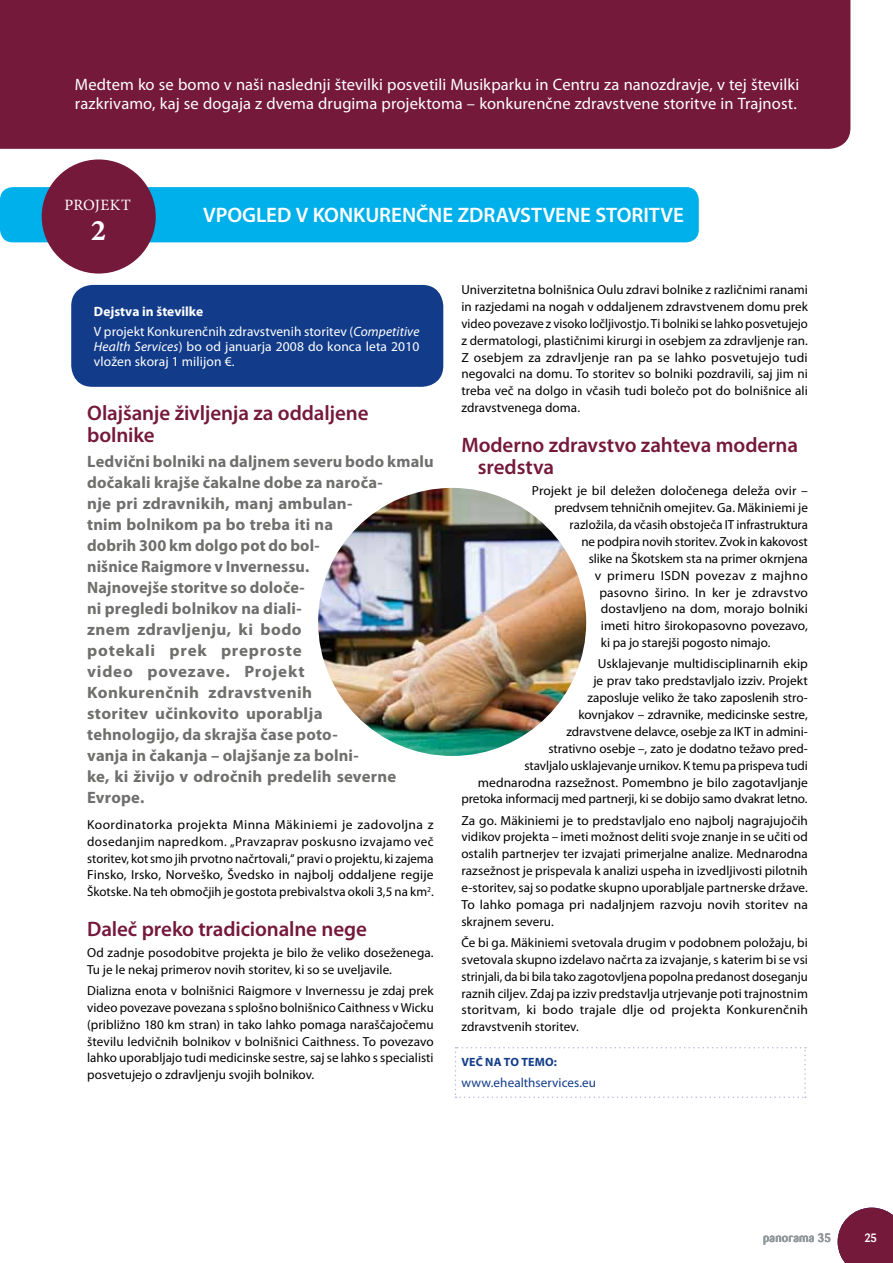
<style>
.page{position:relative;width:893px;height:1263px;background:#fff}
.page>*{position:absolute;margin:0;border:0;box-sizing:border-box;transform-origin:0 0}
.t1{font:30px "Minion Pro Bold Capt";color:#fff}
.t2{font:600 21px/22.5px "Myriad Pro";letter-spacing:-.005em;color:#75193a}
.t3{font:600 21px "Myriad Pro";letter-spacing:-.005em;color:#fff}
.t4{font:700 16.5px/21px "Myriad Pro";letter-spacing:.01em;color:#6f6f6e}
.t5{font:16.5px/18.8px "Myriad Pro";letter-spacing:.005em;color:#fff}
.t6{font:15.75px "Minion Pro";letter-spacing:.015em;color:#fff}
.t7{font:13.5px/19.2px "Myriad Pro";letter-spacing:.01em;color:#fff}
.t8{font:13.2px/16.8px "Myriad Pro";color:#000;text-align:justify}
.t9{font:13.2px "Myriad Pro";letter-spacing:.035em;color:#000}
.t10{font:13.2px "Myriad Pro";letter-spacing:.005em;color:#123c8a}
.t11{font:700 12px "Myriad Pro";color:#123c8a}
.t12{font:500 12px "Barmeno";letter-spacing:.02em;color:#90989c}
.t13{font:500 12px "Barmeno";color:#fff}
.s1{font-weight:700}
.s2{font-style:italic}
</style>
<div class="page">
<div style="left:0;top:0;width:850px;height:149px;background:#75193a"></div>
<img style="left:317px;top:487px;width:270px;height:270px;border-radius:135px">
<svg style="left:838px;top:1208px;width:55px;height:55px;background:#82304e"></svg>
<div style="left:0;top:187px;width:699px;height:55px;background:#00b0eb;border-radius:13px"></div>
<div style="left:42px;top:159px;width:114px;height:115px;background:#75193a;border-radius:50%"></div>
<div style="left:71px;top:285px;width:372px;height:102px;background:#123c8a;border-radius:21px"></div>
<svg style="left:455px;top:1047px;width:351px;height:51px"></svg>
<p class="t5" style="left:75px;top:75px;width:726px">Medtem ko se bomo v naši naslednji številki posvetili Musikparku in Centru za nanozdravje, v tej številki razkrivamo, kaj se dogaja z dvema drugima projektoma – konkurenčne zdravstvene storitve in Trajnost.</p>
<p class="t6" style="left:64px;top:195px;width:68px">PROJEKT</p>
<h1 class="t1" style="left:91px;top:213px;width:17px">2</h1>
<h2 class="t3" style="left:203px;top:202px;width:482px">VPOGLED V KONKURENČNE ZDRAVSTVENE STORITVE</h2>
<p class="t7" style="left:94px;top:302px;width:327px"><span class="s1">Dejstva in številke<br></span>V projekt Konkurenčnih zdravstvenih storitev (<span class="s2">Competitive</span></p>
<p class="t7" style="left:94px;top:338px;width:327px;line-height:15px"><span class="s2">Health Services</span>) bo od januarja 2008 do konca leta 2010 vložen skoraj 1 milijon €.</p>
<h2 class="t2" style="left:87px;top:401px;width:283px">Olajšanje življenja za oddaljene bolnike</h2>
<p class="t4" style="left:87px;top:451px;width:348px">Ledvični bolniki na daljnem severu bodo kmalu dočakali krajše čakalne dobe za naroča-<br>nje pri zdravnikih, manj ambulan-<br>tnim bolnikom pa bo treba iti na<br>dobrih 300 km dolgo pot do bol-<br>nišnice Raigmore v Invernessu.<br>Najnovejše storitve so določe-<br>ni pregledi bolnikov na diali-<br>znem zdravljenju, ki bodo<br>potekali prek preproste<br>video povezave. Projekt<br>Konkurenčnih zdravstvenih<br>storitev učinkovito uporablja<br>tehnologijo, da skrajša čase poto-<br>vanja in čakanja – olajšanje za bolni-<br>ke, ki živijo v odročnih predelih severne<br>Evrope.</p>
<p class="t8" style="left:87px;top:816px;width:348px">Koordinatorka projekta Minna Mäkiniemi je zadovoljna z dosedanjim napredkom. „Pravzaprav poskusno izvajamo več storitev, kot smo jih prvotno načrtovali,“ pravi o projektu, ki zajema Finsko, Irsko, Norveško, Švedsko in najbolj oddaljene regije Škotske. Na teh območjih je gostota prebivalstva okoli 3,5 na km<sup>2</sup>.</p>
<h2 class="t2" style="left:87px;top:917px;width:281px">Daleč preko tradicionalne nege</h2>
<p class="t8" style="left:87px;top:944px;width:348px">Od zadnje posodobitve projekta je bilo že veliko doseženega.<br>Tu je le nekaj primerov novih storitev, ki so se uveljavile.</p>
<p class="t8" style="left:87px;top:982px;width:348px">Dializna enota v bolnišnici Raigmore v Invernessu je zdaj prek video povezave povezana s splošno bolnišnico Caithness v Wicku (približno 180 km stran) in tako lahko pomaga naraščajočemu številu ledvičnih bolnikov v bolnišnici Caithness. To povezavo lahko uporabljajo tudi medicinske sestre, saj se lahko s specialisti posvetujejo o zdravljenju svojih bolnikov.</p>
<p class="t8" style="left:461px;top:281px;width:348px">Univerzitetna bolnišnica Oulu zdravi bolnike z različnimi ranami in razjedami na nogah v oddaljenem zdravstvenem domu prek video povezave z visoko ločljivostjo. Ti bolniki se lahko posvetujejo z dermatologi, plastičnimi kirurgi in osebjem za zdravljenje ran.<br>Z osebjem za zdravljenje ran pa se lahko posvetujejo tudi negovalci na domu. To storitev so bolniki pozdravili, saj jim ni treba več na dolgo in včasih tudi bolečo pot do bolnišnice ali zdravstvenega doma.</p>
<h2 class="t2" style="left:478px;top:433px;width:322px;text-indent:-17px">Moderno zdravstvo zahteva moderna sredstva</h2>
<p class="t8" style="left:532px;top:482px;width:278px">Projekt je bil deležen določenega deleža ovir –</p>
<p class="t8" style="left:554px;top:499px;width:255px">predvsem tehničnih omejitev. Ga. Mäkiniemi je</p>
<p class="t8" style="left:569px;top:516px;width:240px">razložila, da včasih obstoječa IT infrastruktura</p>
<p class="t8" style="left:581px;top:533px;width:228px">ne podpira novih storitev. Zvok in kakovost</p>
<p class="t8" style="left:589px;top:550px;width:221px">slike na Škotskem sta na primer okrnjena</p>
<p class="t9" style="left:595px;top:567px;width:215px">v primeru ISDN povezav z majhno</p>
<p class="t8" style="left:599px;top:583px;width:210px">pasovno širino. In ker je zdravstvo</p>
<p class="t8" style="left:601px;top:600px;width:208px">dostavljeno na dom, morajo bolniki</p>
<p class="t8" style="left:601px;top:617px;width:209px">imeti hitro širokopasovno povezavo,</p>
<p class="t8" style="left:601px;top:634px;width:171px">ki pa jo starejši pogosto nimajo.</p>
<p class="t8" style="left:461px;top:655px;width:348px;text-align:right">Usklajevanje multidisciplinarnih ekip<br>je prav tako predstavljalo izziv. Projekt<br>zaposluje veliko že tako zaposlenih stro-<br>kovnjakov – zdravnike, medicinske sestre,<br>zdravstvene delavce, osebje za IKT in admini-<br>strativno osebje –, zato je dodatno težavo pred-<br>stavljalo usklajevanje urnikov. K temu pa prispeva tudi mednarodna razsežnost. Pomembno je bilo zagotavljanje pretoka informacij med partnerji, ki se dobijo samo dvakrat letno.</p>
<p class="t8" style="left:461px;top:811px;width:348px">Za go. Mäkiniemi je to predstavljalo eno najbolj nagrajujočih vidikov projekta – imeti možnost deliti svoje znanje in se učiti od ostalih partnerjev ter izvajati primerjalne analize. Mednarodna razsežnost je prispevala k analizi uspeha in izvedljivosti pilotnih e-storitev, saj so podatke skupno uporabljale partnerske države.<br>To lahko pomaga pri nadaljnjem razvoju novih storitev na skrajnem severu.</p>
<p class="t8" style="left:461px;top:934px;width:348px">Če bi ga. Mäkiniemi svetovala drugim v podobnem položaju, bi svetovala skupno izdelavo načrta za izvajanje, s katerim bi se vsi strinjali, da bi bila tako zagotovljena popolna predanost doseganju raznih ciljev. Zdaj pa izziv predstavlja utrjevanje poti trajnostnim storitvam, ki bodo trajale dlje od projekta Konkurenčnih zdravstvenih storitev.</p>
<p class="t11" style="left:461px;top:1054px;width:97px">Več na to temo:</p>
<p class="t10" style="left:461px;top:1075px;width:136px">www.ehealthservices.eu</p>
<p class="t12" style="left:763px;top:1230px;width:69px">panorama 35</p>
<p class="t13" style="left:864px;top:1231px;width:14px">25</p>
</div>
